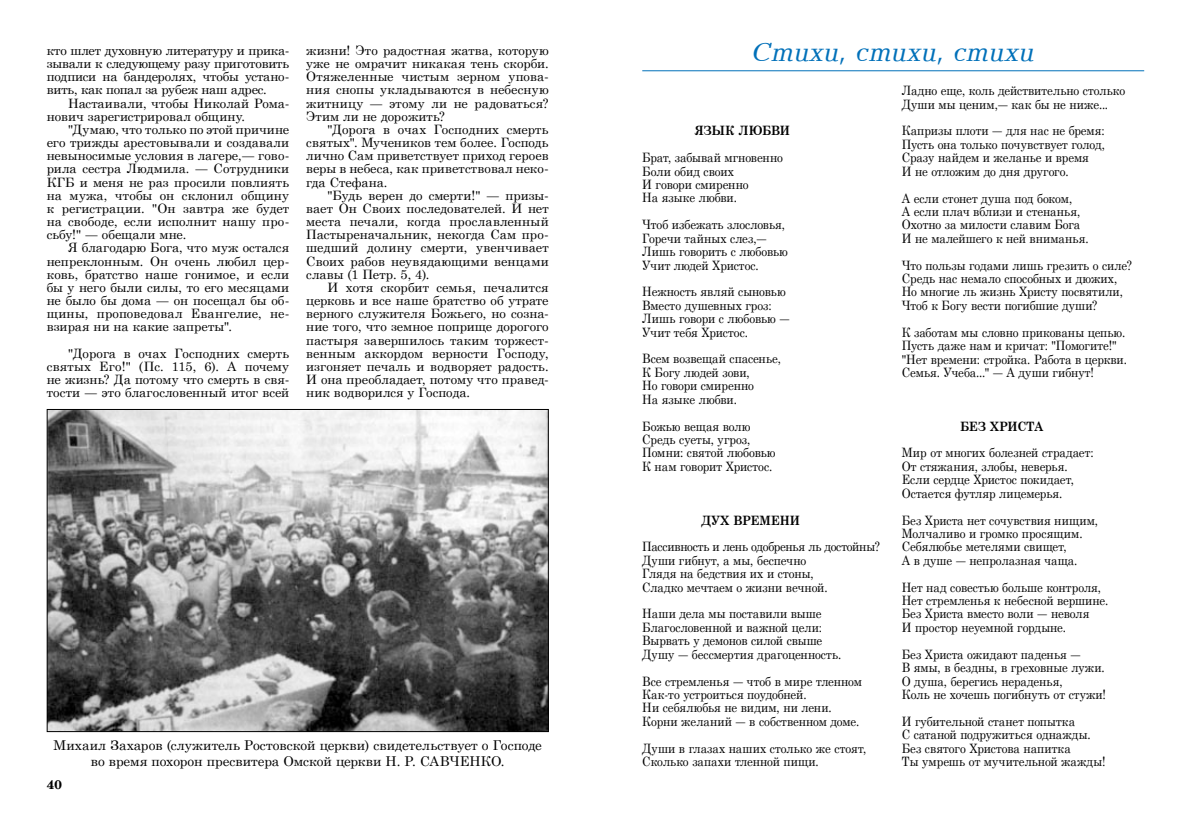
<style>
.page{position:relative;width:1191px;height:830px;background:#fff}
.page>*{position:absolute;margin:0;border:0;box-sizing:border-box;transform-origin:0 0}
.t1{font:italic 27px "Baltica";letter-spacing:.005em;color:#0070b9}
.t2{font:13.5px/16.5px "Shkolnaya";color:#000;text-align:center}
.t3{font:12.9px/13.4px "Shkolnaya New";letter-spacing:-.005em;color:#000;scale:.9 1}
.t4{font:12.9px/13.2px "Shkolnaya";letter-spacing:.005em;color:#000;text-align:justify}
.t5{font:700 12.9px "Shkolnaya New";letter-spacing:-.01em;color:#000;scale:.9 1}
.t6{font:700 12.6px "Shkolnaya";color:#000}
</style>
<div class="page">
<img style="left:49px;top:411px;width:498px;height:318px">
<div style="left:47px;top:409px;width:502px;height:322px;border:1px solid #000"></div>
<hr style="left:642px;top:70px;width:502px;height:1px;background:#0070b9">
<p class="t4" style="left:47px;top:43px;width:244px">кто шлет духовную литературу и прика&shy;зывали к следующему разу приготовить подписи на бандеролях, чтобы устано&shy;вить, как попал за рубеж наш адрес.</p>
<p class="t4" style="left:47px;top:96px;width:244px;text-indent:21px">Настаивали, чтобы Николай Рома&shy;нович зарегистрировал общину.</p>
<p class="t4" style="left:47px;top:122px;width:244px;text-indent:21px">"Думаю, что только по этой причине его трижды арестовывали и создавали невыносимые условия в лагере,— гово&shy;рила сестра Людмила. — Сотрудники КГБ и меня не раз просили повлиять на мужа, чтобы он склонил общину к регистрации. "Он завтра же будет на свободе, если исполнит нашу про&shy;сьбу!" — обещали мне.</p>
<p class="t4" style="left:47px;top:241px;width:244px;text-indent:21px">Я благодарю Бога, что муж остался непреклонным. Он очень любил цер&shy;ковь, братство наше гонимое, и если бы у него были силы, то его месяцами не было бы дома — он посещал бы об&shy;щины, проповедовал Евангелие, не&shy;взирая ни на какие запреты".</p>
<p class="t4" style="left:47px;top:346px;width:244px;text-indent:21px">"Дорога в очах Господних смерть святых Его!" (Пс. 115, 6). А почему не жизнь? Да потому что смерть в свя&shy;тости — это благословенный итог всей</p>
<p class="t4" style="left:306px;top:43px;width:244px">жизни! Это радостная жатва, которую уже не омрачит никакая тень скорби.<br>Отяжеленные чистым зерном упова&shy;ния снопы укладываются в небесную житницу — этому ли не радоваться?<br>Этим ли не дорожить?</p>
<p class="t4" style="left:306px;top:122px;width:244px;text-indent:21px">"Дорога в очах Господних смерть святых". Мучеников тем более. Господь лично Сам приветствует приход героев веры в небеса, как приветствовал неко&shy;гда Стефана.</p>
<p class="t4" style="left:306px;top:188px;width:244px;text-indent:21px">"Будь верен до смерти!" — призы&shy;вает Он Своих последователей. И нет места печали, когда прославленный Пастыреначальник, некогда Сам про&shy;шедший долину смерти, увенчивает Своих рабов неувядающими венцами славы (1 Петр. 5, 4).</p>
<p class="t4" style="left:306px;top:280px;width:244px;text-indent:21px">И хотя скорбит семья, печалится церковь и все наше братство об утрате верного служителя Божьего, но созна&shy;ние того, что земное поприще дорогого пастыря завершилось таким торжест&shy;венным аккордом верности Господу, изгоняет печаль и водворяет радость.<br>И она преобладает, потому что правед&shy;ник водворился у Господа.</p>
<p class="t2" style="left:53px;top:736px;width:490px">Михаил Захаров (служитель Ростовской церкви) свидетельствует о Господе во время похорон пресвитера Омской церкви Н. Р. САВЧЕНКО.</p>
<p class="t6" style="left:47px;top:777px;width:17px">40</p>
<h1 class="t1" style="left:752px;top:39px;width:284px">Стихи, стихи, стихи</h1>
<p class="t5" style="left:694px;top:123px;width:108px">ЯЗЫК ЛЮБВИ</p>
<p class="t3" style="left:642px;top:150px;width:158px">Брат, забывай мгновенно<br>Боли обид своих<br>И говори смиренно<br>На языке любви.</p>
<p class="t3" style="left:642px;top:217px;width:163px">Чтоб избежать злословья,<br>Горечи тайных слез,—<br>Лишь говорить с любовью<br>Учит людей Христос.</p>
<p class="t3" style="left:642px;top:284px;width:165px">Нежность являй сыновью<br>Вместо душевных гроз:<br>Лишь говори с любовью —<br>Учит тебя Христос.</p>
<p class="t3" style="left:642px;top:352px;width:156px">Всем возвещай спасенье,<br>К Богу людей зови,<br>Но говори смиренно<br>На языке любви.</p>
<p class="t3" style="left:642px;top:419px;width:150px">Божью вещая волю<br>Средь суеты, угроз,<br>Помни: святой любовью<br>К нам говорит Христос.</p>
<p class="t5" style="left:701px;top:511px;width:111px">ДУХ ВРЕМЕНИ</p>
<p class="t3" style="left:642px;top:539px;width:265px">Пассивность и лень одобренья ль достойны?<br>Души гибнут, а мы, беспечно<br>Глядя на бедствия их и стоны,<br>Сладко мечтаем о жизни вечной.</p>
<p class="t3" style="left:642px;top:606px;width:223px">Наши дела мы поставили выше<br>Благословенной и важной цели:<br>Вырвать у демонов силой свыше<br>Душу — бессмертия драгоценность.</p>
<p class="t3" style="left:642px;top:673px;width:246px">Все стремленья — чтоб в мире тленном Как-то устроиться поудобней.<br>Ни себялюбья не видим, ни лени.<br>Корни желаний — в собственном доме.</p>
<p class="t3" style="left:642px;top:740px;width:251px">Души в глазах наших столько же стоят,<br>Сколько запахи тленной пищи.</p>
<p class="t3" style="left:901px;top:83px;width:250px">Ладно еще, коль действительно столько<br>Души мы ценим,— как бы не ниже...</p>
<p class="t3" style="left:901px;top:124px;width:227px">Капризы плоти — для нас не бремя:<br>Пусть она только почувствует голод,<br>Сразу найдем и желанье и время<br>И не отложим до дня другого.</p>
<p class="t3" style="left:901px;top:191px;width:209px">А если стонет душа под боком,<br>А если плач вблизи и стенанья,<br>Охотно за милости славим Бога<br>И не малейшего к ней вниманья.</p>
<p class="t3" style="left:901px;top:258px;width:257px">Что пользы годами лишь грезить о силе?<br>Средь нас немало способных и дюжих, Но многие ль жизнь Христу посвятили, Чтоб к Богу вести погибшие души?</p>
<p class="t3" style="left:901px;top:325px;width:252px">К заботам мы словно прикованы цепью.<br>Пусть даже нам и кричат: "Помогите!" "Нет времени: стройка. Работа в церкви.<br>Семья. Учеба..." — А души гибнут!</p>
<p class="t5" style="left:960px;top:417px;width:94px">БЕЗ ХРИСТА</p>
<p class="t3" style="left:901px;top:445px;width:215px">Мир от многих болезней страдает:<br>От стяжания, злобы, неверья.<br>Если сердце Христос покидает,<br>Остается футляр лицемерья.</p>
<p class="t3" style="left:901px;top:512px;width:220px">Без Христа нет сочувствия нищим,<br>Молчаливо и громко просящим.<br>Себялюбье метелями свищет,<br>А в душе — непролазная чаща.</p>
<p class="t3" style="left:901px;top:579px;width:231px">Нет над совестью больше контроля,<br>Нет стремленья к небесной вершине.<br>Без Христа вместо воли — неволя<br>И простор неуемной гордыне.</p>
<p class="t3" style="left:901px;top:646px;width:228px">Без Христа ожидают паденья —<br>В ямы, в бездны, в греховные лужи.<br>О душа, берегись нераденья,<br>Коль не хочешь погибнуть от стужи!</p>
<p class="t3" style="left:901px;top:714px;width:228px">И губительной станет попытка<br>С сатаной подружиться однажды.<br>Без святого Христова напитка<br>Ты умрешь от мучительной жажды!</p>
</div>
